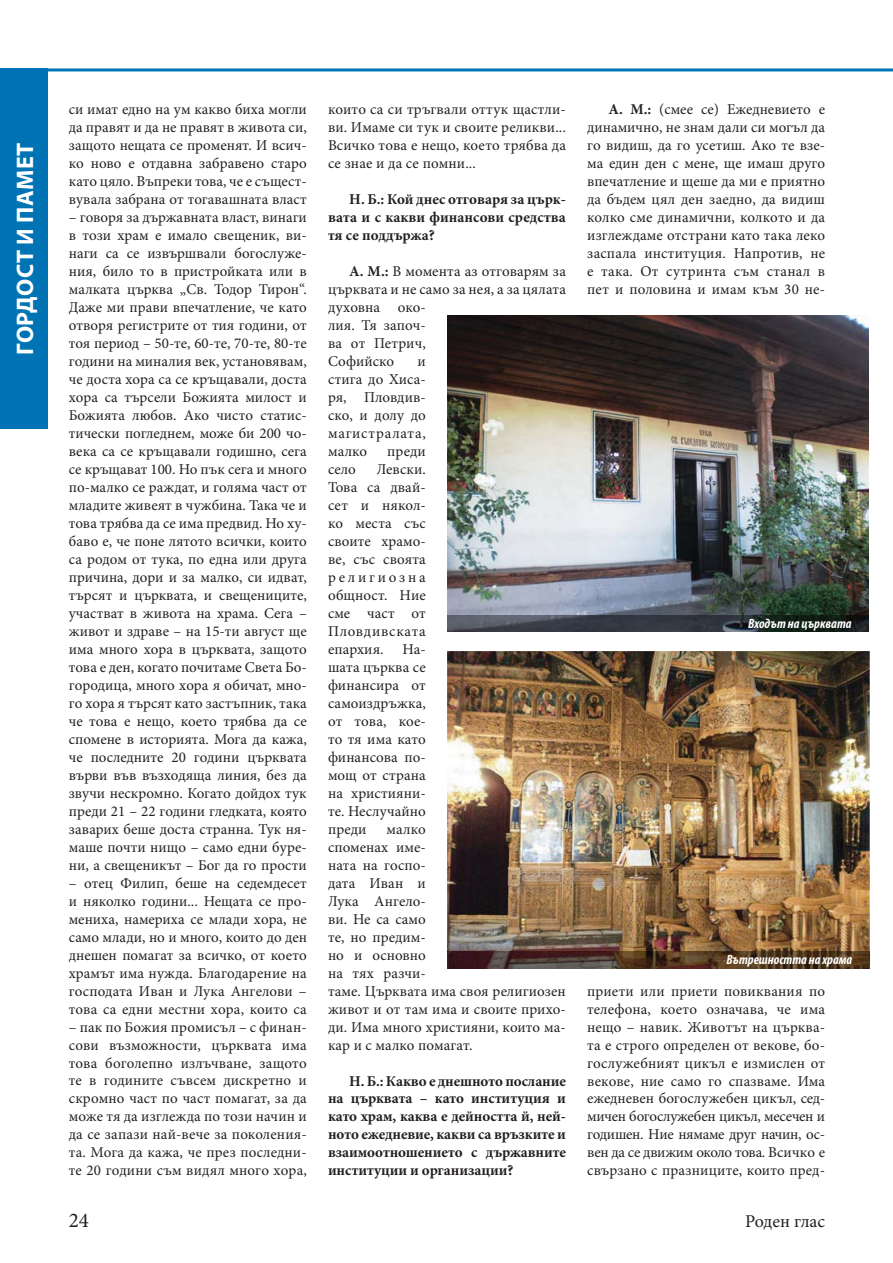
<style>
.page{position:relative;width:893px;height:1263px;background:#fff}
.page>*{position:absolute;margin:0;border:0;box-sizing:border-box;transform-origin:0 0}
.t1{font:700 24px "Myriad Pro";letter-spacing:.02em;color:#fff}
.t2{font:21px "Minion Pro";color:#231f20}
.t3{font:18px "Minion Pro";letter-spacing:-.005em;color:#231f20}
.t4{font:15px/18px "Minion Pro";letter-spacing:.005em;color:#231f20;text-align:justify}
.t5{font:700 15px/18px "Minion Pro";color:#231f20;text-align:justify}
.t6{font:italic 700 condensed 13.5px "Myriad Pro";color:#fff}
.s1{font-weight:700}
</style>
<div class="page">
<div style="left:0;top:69px;width:48px;height:360px;background:#0073b4"></div>
<hr style="left:0;top:68px;width:893px;height:3px;background:#0073b4">
<img style="left:447px;top:315px;width:422px;height:300px">
<img style="left:447px;top:651px;width:423px;height:301px">
<img style="left:447px;top:952px;width:423px;height:16px">
<svg style="left:447px;top:615px;width:422px;height:17px"></svg>
<h1 class="t1" style="left:11px;top:355px;width:214px;rotate:-90deg">ГОРДОСТ И ПАМЕТ</h1>
<p class="t4" style="left:69px;top:100px;width:239px">си имат едно на ум какво биха могли да правят и да не правят в живота си, защото нещата се променят. И всич&shy;ко ново е отдавна забравено старо като цяло. Въпреки това, че е същест&shy;вувала забрана от тогавашната власт</p>
<p class="t4" style="left:69px;top:208px;width:239px">– говоря за държавната власт, винаги в този храм е имало свещеник, ви&shy;наги са се извършвали богослуже&shy;ния, било то в пристройката или в малката църква „Св. Тодор Тирон“.<br>Даже ми прави впечатление, че като отворя регистрите от тия години, от тоя период – 50-те, 60-те, 70-те, 80-те години на миналия век, установявам, че доста хора са се кръщавали, доста хора са търсели Божията милост и Божията любов. Ако чисто статис&shy;тически погледнем, може би 200 чо&shy;века са се кръщавали годишно, сега се кръщават 100. Но пък сега и много по-малко се раждат, и голяма част от младите живеят в чужбина. Така че и това трябва да се има предвид. Но ху&shy;баво е, че поне лятото всички, които са родом от тука, по една или друга причина, дори и за малко, си идват, търсят и църквата, и свещениците, участват в живота на храма. Сега – живот и здраве – на 15-ти август ще има много хора в църквата, защото това е ден, когато почитаме Света Бо&shy;городица, много хора я обичат, мно&shy;го хора я търсят като застъпник, така че това е нещо, което трябва да се спомене в историята. Мога да кажа, че последните 20 години църквата върви във възходяща линия, без да звучи нескромно. Когато дойдох тук преди 21 – 22 години гледката, която заварих беше доста странна. Тук ня&shy;маше почти нищо – само едни буре&shy;ни, а свещеникът – Бог да го прости</p>
<p class="t4" style="left:69px;top:874px;width:240px">– отец Филип, беше на седемдесет и няколко години... Нещата се про&shy;мениха, намериха се млади хора, не само млади, но и много, които до ден днешен помагат за всичко, от което храмът има нужда. Благодарение на господата Иван и Лука Ангелови – това са едни местни хора, които са</p>
<p class="t4" style="left:69px;top:1017px;width:239px">– пак по Божия промисъл – с финан&shy;сови възможности, църквата има това боголепно излъчване, защото те в годините съвсем дискретно и скромно част по част помагат, за да може тя да изглежда по този начин и да се запази най-вече за поколения&shy;та. Мога да кажа, че през последни&shy;те 20 години съм видял много хора,</p>
<p class="t4" style="left:328px;top:100px;width:239px">които са си тръгвали оттук щастли&shy;ви. Имаме си тук и своите реликви...<br>Всичко това е нещо, което трябва да се знае и да се помни...</p>
<p class="t5" style="left:328px;top:190px;width:239px;text-indent:21px">Н. Б.: Кой днес отговаря за църк&shy;вата и с какви финансови средства тя се поддържа?</p>
<p class="t4" style="left:328px;top:262px;width:239px;text-align:left;text-indent:21px"><span class="s1">А. М.:</span> В момента аз отговарям за църквата и не само за нея, а за цялата духовна око-<br>лия. Тя започ-<br>ва от Петрич,<br>Софийско</p>
<p class="t4" style="left:328px;top:352px;width:99px;text-indent:89px">и стига до Хиса&shy;ря, Пловдив&shy;ско, и долу до магистралата, малко</p>
<p class="t4" style="left:387px;top:442px;width:40px">преди</p>
<p class="t4" style="left:328px;top:460px;width:99px;text-indent:49px">Левски.<br>Това са двай&shy;сет и някол&shy;ко места със своите храмо&shy;ве, със своята религиозна общност. Ние сме част от Пловдивската епархия.</p>
<p class="t4" style="left:328px;top:460px;width:29px">село</p>
<p class="t4" style="left:328px;top:640px;width:99px;text-indent:74px">На&shy;шата църква се финансира от самоиздръжка, от това, кое&shy;то тя има като финансова по&shy;мощ от страна на християни&shy;те. Неслучайно преди</p>
<p class="t4" style="left:328px;top:820px;width:239px;text-align:left;text-indent:59px">малко<br>споменах име-<br>ната на госпо-<br>дата Иван и<br>Лука Ангело-<br>ви. Не са само<br>те, но предим-<br>но и основно<br>на тях разчи-<br>таме. Църквата има своя религиозен живот и от там има и своите прихо&shy;ди. Има много християни, които ма&shy;кар и с малко помагат.</p>
<p class="t5" style="left:328px;top:1071px;width:239px;text-indent:21px">Н. Б.: Какво е днешното послание на църквата – като институция и като храм, каква е дейността й, ней&shy;ното ежедневие, какви са връзките и взаимоотношението с държавните институции и организации?</p>
<p class="t4" style="left:587px;top:100px;width:239px;text-indent:21px"><span class="s1">А. М.:</span> (смее се) Ежедневието е динамично, не знам дали си могъл да го видиш, да го усетиш. Ако те взе&shy;ма един ден с мене, ще имаш друго впечатление и щеше да ми е приятно да бъдем цял ден заедно, да видиш колко сме динамични, колкото и да изглеждаме отстрани като така леко заспала институция. Напротив, не е така. От сутринта съм станал в пет и половина и имам към 30 не-</p>
<p class="t6" style="left:748px;top:615px;width:105px">Входът на църквата</p>
<p class="t6" style="left:726px;top:951px;width:127px">Вътрешността на храма</p>
<p class="t4" style="left:587px;top:981px;width:239px">приети или приети повиквания по телефона, което означава, че има нещо – навик. Животът на църква&shy;та е строго определен от векове, бо&shy;гослужебният цикъл е измислен от векове, ние само го спазваме. Има ежедневен богослужебен цикъл, сед&shy;мичен богослужебен цикъл, месечен и годишен. Ние нямаме друг начин, ос&shy;вен да се движим около това. Всичко е свързано с празниците, които пред-</p>
<h2 class="t2" style="left:69px;top:1208px;width:22px">24</h2>
<p class="t3" style="left:745px;top:1211px;width:81px">Роден глас</p>
</div>
